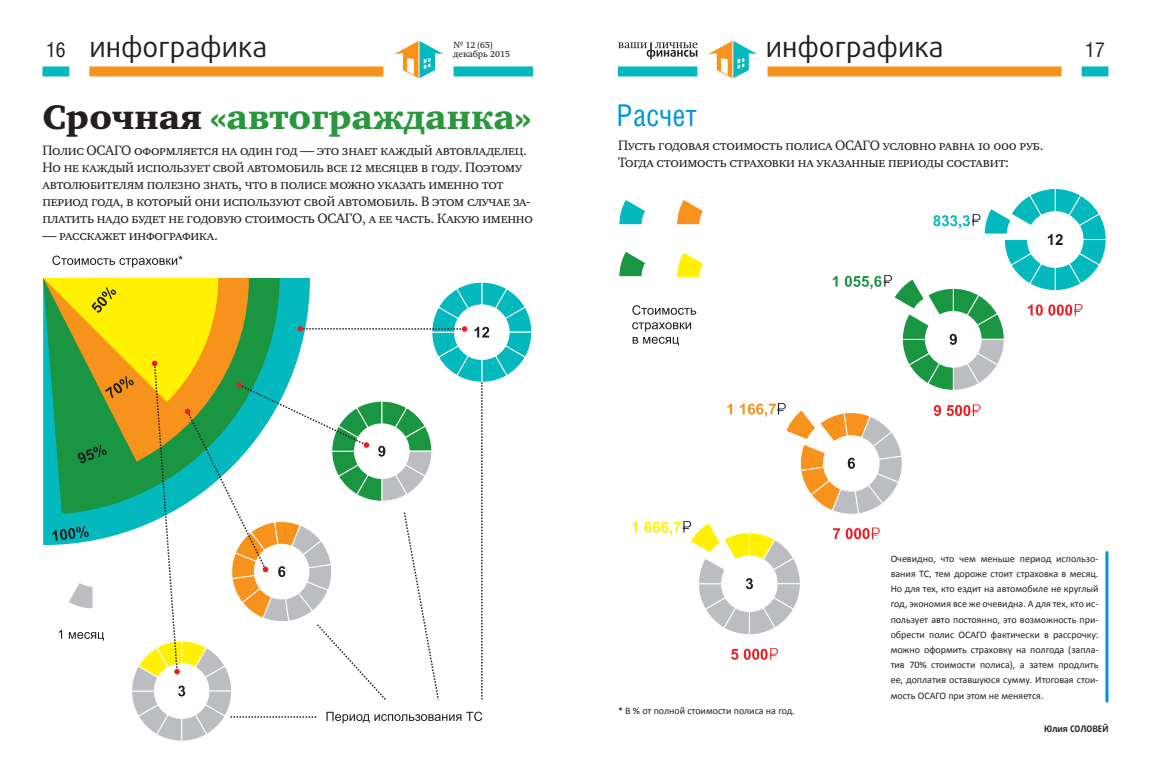
<style>
.page{position:relative;width:1151px;height:772px;background:#fff}
.page>*{position:absolute;margin:0;border:0;box-sizing:border-box;transform-origin:0 0}
.t1{font:35px "Charter Black C";color:#2a973d}
.t2{font:30px "Helios Cond C";color:#0095d9}
.t3{font:28px "Daxline Pro";color:#231f20}
.t4{font:20.4px "Helios Cond C";color:#231f20}
.t5{font:14px/16.8px "Charter SCC";letter-spacing:-.02em;color:#231f20}
.t6{font:10px/15.2px "Calibri";color:#231f20;text-align:justify}
.t7{font:9px/8.6px "Swift 1 OT";color:#231f20}
.t8{font:700 9px "Daxline Pro";color:#231f20}
.s1{color:#231f20}
</style>
<div class="page">
<svg style="left:708px;top:41px;width:49px;height:37px"></svg>
<svg style="left:618px;top:42px;width:79px;height:17px"></svg>
<div style="left:618px;top:66px;width:79px;height:10px;background:#03b9bd"></div>
<div style="left:1082px;top:66px;width:26px;height:10px;background:#03b9bd"></div>
<div style="left:767px;top:66px;width:294px;height:10px;background:#f7931d"></div>
<div style="left:454px;top:66px;width:79px;height:10px;background:#03b9bd"></div>
<div style="left:43px;top:66px;width:26px;height:10px;background:#03b9bd"></div>
<div style="left:89px;top:66px;width:294px;height:10px;background:#f7931d"></div>
<svg style="left:395px;top:41px;width:48px;height:37px"></svg>
<svg style="left:52px;top:255px;width:131px;height:12px"></svg>
<svg style="left:43px;top:278px;width:489px;height:463px"></svg>
<svg style="left:618px;top:199px;width:27px;height:26px"></svg>
<svg style="left:618px;top:252px;width:27px;height:25px"></svg>
<svg style="left:676px;top:199px;width:27px;height:26px"></svg>
<svg style="left:676px;top:253px;width:27px;height:24px"></svg>
<svg style="left:934px;top:404px;width:47px;height:12px"></svg>
<svg style="left:833px;top:527px;width:47px;height:11px"></svg>
<svg style="left:731px;top:648px;width:47px;height:11px"></svg>
<svg style="left:632px;top:521px;width:168px;height:114px"></svg>
<svg style="left:727px;top:403px;width:175px;height:111px"></svg>
<svg style="left:833px;top:188px;width:274px;height:202px"></svg>
<svg style="left:632px;top:305px;width:64px;height:40px"></svg>
<hr style="left:1105px;top:551px;width:3px;height:150px;background:#0095d9">
<h3 class="t3" style="left:89px;top:28px;width:180px">инфографика</h3>
<h3 class="t3" style="left:766px;top:28px;width:180px">инфографика</h3>
<p class="t7" style="left:454px;top:41px;width:58px">№ 12 (65) декабрь 2015</p>
<h3 class="t4" style="left:46px;top:37px;width:21px">16</h3>
<h3 class="t4" style="left:1085px;top:37px;width:21px">17</h3>
<h1 class="t1" style="left:43px;top:97px;width:490px"><span class="s1">Срочная</span> «автогражданка»</h1>
<p class="t5" style="left:43px;top:142px;width:492px">Полис ОСАГО оформляется на один год — это знает каждый автовладелец.<br>Но не каждый использует свой автомобиль все 12 месяцев в году. Поэтому автолюбителям полезно знать, что в полисе можно указать именно тот период года, в который они используют свой автомобиль. В этом случае за&shy;платить надо будет не годовую стоимость ОСАГО, а ее часть. Какую именно</p>
<p class="t5" style="left:43px;top:226px;width:177px">— расскажет инфографика.</p>
<h2 class="t2" style="left:617px;top:97px;width:82px">Расчет</h2>
<p class="t5" style="left:618px;top:137px;width:427px">Пусть годовая стоимость полиса ОСАГО условно равна 10 000 руб.<br>Тогда стоимость страховки на указанные периоды составит:</p>
<p class="t6" style="left:618px;top:702px;width:178px">* В % от полной стоимости полиса на год.</p>
<p class="t6" style="left:891px;top:550px;width:209px">Очевидно, что чем меньше период использо&shy;вания ТС, тем дороже стоит страховка в месяц.<br>Но для тех, кто ездит на автомобиле не круглый год, экономия все же очевидна. А для тех, кто ис&shy;пользует авто постоянно, это возможность при&shy;обрести полис ОСАГО фактически в рассрочку: можно оформить страховку на полгода (запла&shy;тив 70% стоимости полиса), а затем продлить ее, доплатив оставшуюся сумму. Итоговая стои&shy;мость ОСАГО при этом не меняется.</p>
<p class="t8" style="left:1044px;top:722px;width:66px">Юлия СОЛОВЕЙ</p>
</div>
